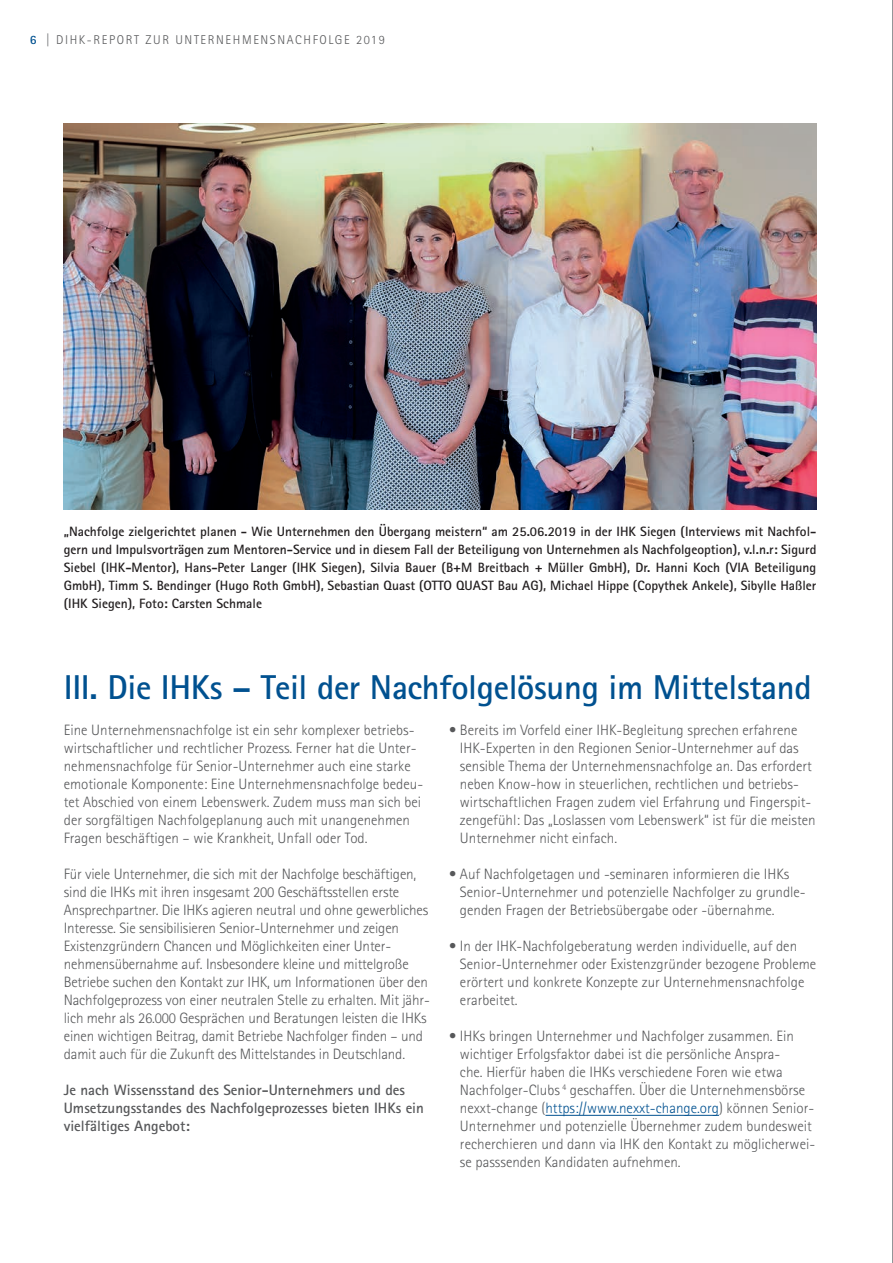
<style>
.page{position:relative;width:893px;height:1263px;background:#fff}
.page>*{position:absolute;margin:0;border:0;box-sizing:border-box;transform-origin:0 0}
.t1{font:700 34.5px "Agfa Rotis Sans Serif";letter-spacing:-.01em;color:#005190}
.t2{font:300 15px/18px "Agfa Rotis Sans Serif";color:#57585a}
.t3{font:700 15px/18px "Agfa Rotis Sans Serif";color:#57585a}
.t4{font:700 13.5px/18px "Agfa Rotis Sans Serif";color:#231f20;text-align:justify}
.t5{font:300 12.75px "Agfa Rotis Sans Serif";letter-spacing:.125em;color:#57585a}
.s1{font-weight:700;color:#005190}
.s2{color:#005190}
</style>
<div class="page">
<hr style="left:545px;top:1115px;width:174px;height:1px;background:#005190">
<img style="left:64px;top:123px;width:752px;height:386px">
<hr style="left:892px;top:0;width:1px;height:1263px;background:#939598">
<p class="t5" style="left:30px;top:33px;width:357px"><span class="s1">6</span> | DIHK-REPORT ZUR UNTERNEHMENSNACHFOLGE 2019</p>
<p class="t4" style="left:64px;top:522px;width:754px">„Nachfolge zielgerichtet planen - Wie Unternehmen den Übergang meistern“ am 25.06.2019 in der IHK Siegen (Interviews mit Nachfol&shy;gern und Impulsvorträgen zum Mentoren-Service und in diesem Fall der Beteiligung von Unternehmen als Nachfolgeoption), v.l.n.r: Sigurd Siebel (IHK-Mentor), Hans-Peter Langer (IHK Siegen), Silvia Bauer (B+M Breitbach + Müller GmbH), Dr. Hanni Koch (VIA Beteiligung GmbH), Timm S. Bendinger (Hugo Roth GmbH), Sebastian Quast (OTTO QUAST Bau AG), Michael Hippe (Copythek Ankele), Sibylle Haßler (IHK Siegen), Foto: Carsten Schmale</p>
<h1 class="t1" style="left:64px;top:666px;width:749px">III. Die IHKs – Teil der Nachfolgelösung im Mittelstand</h1>
<p class="t2" style="left:64px;top:721px;width:361px">Eine Unternehmensnachfolge ist ein sehr komplexer betriebs&shy;wirtschaftlicher und rechtlicher Prozess. Ferner hat die Unter&shy;nehmensnachfolge für Senior-Unternehmer auch eine starke emotionale Komponente: Eine Unternehmensnachfolge bedeu&shy;tet Abschied von einem Lebenswerk. Zudem muss man sich bei der sorgfältigen Nachfolgeplanung auch mit unangenehmen Fragen beschäftigen – wie Krankheit, Unfall oder Tod.</p>
<p class="t2" style="left:64px;top:865px;width:368px">Für viele Unternehmer, die sich mit der Nachfolge beschäftigen, sind die IHKs mit ihren insgesamt 200 Geschäftsstellen erste Ansprechpartner. Die IHKs agieren neutral und ohne gewerbliches Interesse. Sie sensibilisieren Senior-Unternehmer und zeigen Existenzgründern Chancen und Möglichkeiten einer Unter&shy;nehmensübernahme auf. Insbesondere kleine und mittelgroße Betriebe suchen den Kontakt zur IHK, um Informationen über den Nachfolgeprozess von einer neutralen Stelle zu erhalten. Mit jähr&shy;lich mehr als 26.000 Gesprächen und Beratungen leisten die IHKs einen wichtigen Beitrag, damit Betriebe Nachfolger finden – und damit auch für die Zukunft des Mittelstandes in Deutschland.</p>
<p class="t3" style="left:64px;top:1081px;width:362px">Je nach Wissensstand des Senior-Unternehmers und des<br>Umsetzungsstandes des Nachfolgeprozesses bieten IHKs ein vielfältiges Angebot:</p>
<p class="t2" style="left:460px;top:721px;width:357px;text-indent:-11px">• Bereits im Vorfeld einer IHK-Begleitung sprechen erfahrene IHK-Experten in den Regionen Senior-Unternehmer auf das sensible Thema der Unternehmensnachfolge an. Das erfordert neben Know-how in steuerlichen, rechtlichen und betriebs&shy;wirtschaftlichen Fragen zudem viel Erfahrung und Fingerspit&shy;zengefühl: Das „Loslassen vom Lebenswerk“ ist für die meisten Unternehmer nicht einfach.</p>
<p class="t2" style="left:460px;top:865px;width:347px;text-indent:-11px">• Auf Nachfolgetagen und -seminaren informieren die IHKs<br>Senior-Unternehmer und potenzielle Nachfolger zu grundle&shy;genden Fragen der Betriebsübergabe oder -übernahme.</p>
<p class="t2" style="left:460px;top:937px;width:358px;text-indent:-11px">• In der IHK-Nachfolgeberatung werden individuelle, auf den Senior-Unternehmer oder Existenzgründer bezogene Probleme erörtert und konkrete Konzepte zur Unternehmensnachfolge erarbeitet.</p>
<p class="t2" style="left:460px;top:1027px;width:357px;text-indent:-11px">• IHKs bringen Unternehmer und Nachfolger zusammen. Ein wichtiger Erfolgsfaktor dabei ist die persönliche Anspra-<br>che. Hierfür haben die IHKs verschiedene Foren wie etwa Nachfolger-Clubs <sup>4</sup> geschaffen. Über die Unternehmensbörse nexxt-change (<span class="s2">https://www.nexxt-change.org</span>) können Senior-Unternehmer und potenzielle Übernehmer zudem bundesweit recherchieren und dann via IHK den Kontakt zu möglicherwei&shy;se passsenden Kandidaten aufnehmen.</p>
</div>
